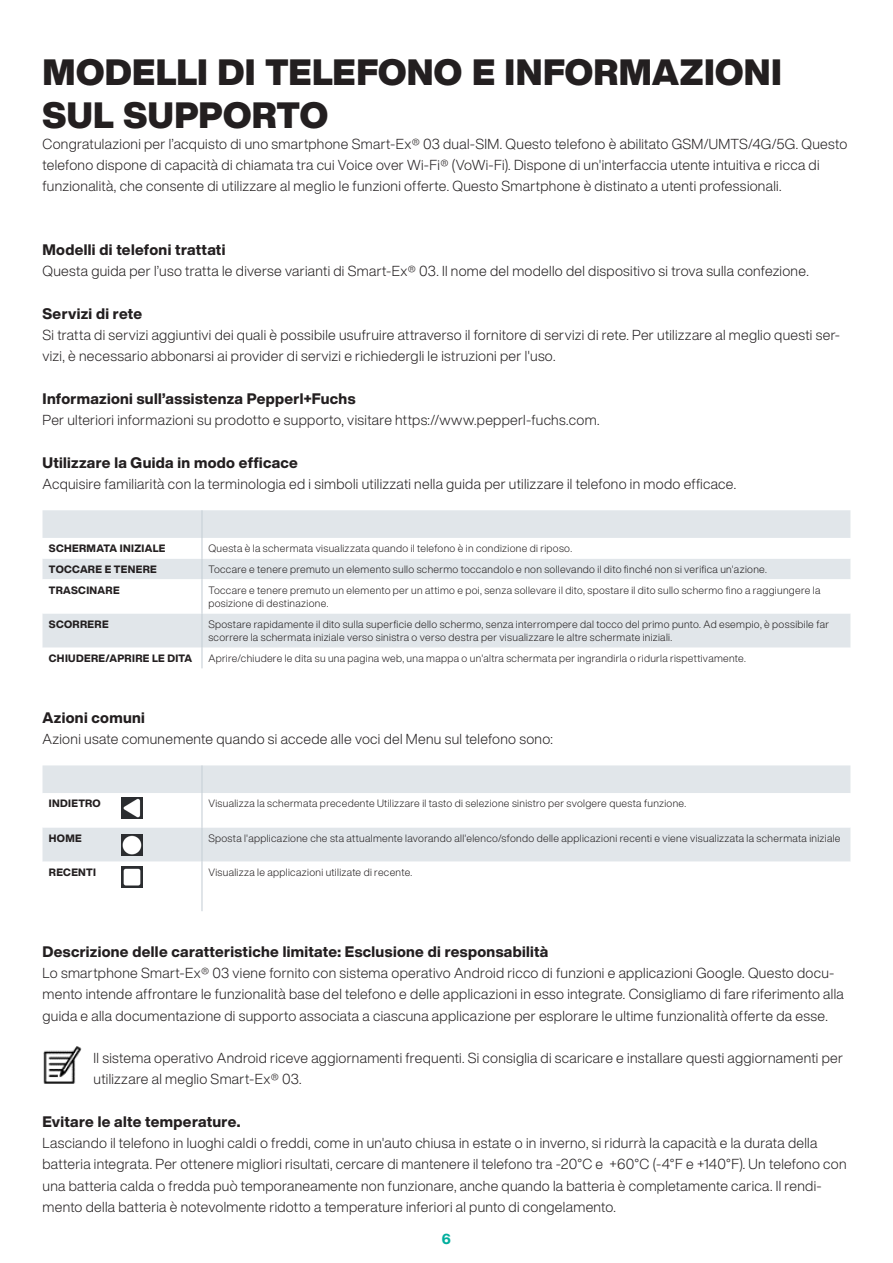
<style>
.page{position:relative;width:893px;height:1263px;background:#fff}
.page>*{position:absolute;margin:0;border:0;box-sizing:border-box;transform-origin:0 0}
.Headline_24_pt__Standard{font:900 36px/42.5px "Helvetica Now Display";letter-spacing:.01em;color:#231f20}
.Subhead_10_pt__Schwarz{font:800 15px "Helvetica Now Display";letter-spacing:.02em;color:#231f20}
.Fließtext_9_5_pt__Schwarz{font:800 15px "Helvetica Now Display";letter-spacing:.02em;color:#231f20}
.Fließtext_9_5_pt__Schwarz-2{font:300 14.25px/21.3px "Helvetica Now Display";letter-spacing:.02em;color:#231f20}
.t1{font:800 14.25px "Helvetica Now Display";color:#00ae9d}
.Tabelle__Fließtext_7_pt__Schwarz{font:300 10.5px/13.5px "Helvetica Now Display";letter-spacing:.03em;color:#231f20}
.Tabelle__Spaltenheadline_7_pt__Schwarz{font:800 10.5px "Helvetica Now Display";letter-spacing:.03em;color:#231f20}
</style>
<div class="page">
<div style="left:43px;top:510px;width:807px;height:28px;background:#e1e6ea"></div>
<svg style="left:43px;top:559px;width:807px;height:89px;fill:#e1e6ea"></svg>
<hr style="left:201px;top:510px;width:2px;height:28px;background:#c6cfd6">
<hr style="left:201px;top:538px;width:2px;height:21px;background:#c6cfd6">
<hr style="left:201px;top:559px;width:2px;height:20px;background:#c6cfd6">
<hr style="left:201px;top:579px;width:2px;height:34px;background:#c6cfd6">
<hr style="left:201px;top:613px;width:2px;height:35px;background:#c6cfd6">
<hr style="left:201px;top:648px;width:2px;height:20px;background:#c6cfd6">
<div style="left:43px;top:765px;width:807px;height:28px;background:#e1e6ea"></div>
<svg style="left:43px;top:797px;width:807px;height:91px"></svg>
<hr style="left:201px;top:765px;width:2px;height:28px;background:#c6cfd6">
<hr style="left:201px;top:793px;width:2px;height:34px;background:#c6cfd6">
<hr style="left:201px;top:827px;width:2px;height:35px;background:#c6cfd6">
<hr style="left:201px;top:862px;width:2px;height:49px;background:#c6cfd6">
<img style="left:43px;top:1046px;width:39px;height:38px">
<img style="left:121px;top:866px;width:21px;height:22px">
<img style="left:121px;top:834px;width:21px;height:22px">
<img style="left:121px;top:797px;width:21px;height:21px">
<p class="Headline_24_pt__Standard" style="left:43px;top:51px;width:741px">MODELLI DI TELEFONO E INFORMAZIONI<br>SUL SUPPORTO</p>
<p class="Fließtext_9_5_pt__Schwarz-2" style="left:43px;top:133px;width:806px">Congratulazioni per l’acquisto di uno smartphone Smart-Ex® 03 dual-SIM. Questo telefono è abilitato GSM/UMTS/4G/5G. Questo telefono dispone di capacità di chiamata tra cui Voice over Wi-Fi® (VoWi-Fi). Dispone di un'interfaccia utente intuitiva e ricca di funzionalità, che consente di utilizzare al meglio le funzioni offerte. Questo Smartphone è distinato a utenti professionali.</p>
<p class="Subhead_10_pt__Schwarz" style="left:43px;top:239px;width:185px">Modelli di telefoni trattati</p>
<p class="Fließtext_9_5_pt__Schwarz-2" style="left:43px;top:261px;width:768px">Questa guida per l’uso tratta le diverse varianti di Smart-Ex® 03. Il nome del modello del dispositivo si trova sulla confezione.</p>
<p class="Subhead_10_pt__Schwarz" style="left:43px;top:303px;width:101px">Servizi di rete</p>
<p class="Fließtext_9_5_pt__Schwarz-2" style="left:43px;top:324px;width:799px">Si tratta di servizi aggiuntivi dei quali è possibile usufruire attraverso il fornitore di servizi di rete. Per utilizzare al meglio questi ser&shy;vizi, è necessario abbonarsi ai provider di servizi e richiedergli le istruzioni per l'uso.</p>
<p class="Subhead_10_pt__Schwarz" style="left:43px;top:388px;width:314px">Informazioni sull’assistenza Pepperl+Fuchs</p>
<p class="Fließtext_9_5_pt__Schwarz-2" style="left:43px;top:409px;width:558px">Per ulteriori informazioni su prodotto e supporto, visitare https://www.pepperl-fuchs.com.</p>
<p class="Subhead_10_pt__Schwarz" style="left:43px;top:452px;width:257px">Utilizzare la Guida in modo efficace</p>
<p class="Fließtext_9_5_pt__Schwarz-2" style="left:43px;top:473px;width:695px">Acquisire familiarità con la terminologia ed i simboli utilizzati nella guida per utilizzare il telefono in modo efficace.</p>
<p class="Tabelle__Spaltenheadline_7_pt__Schwarz" style="left:49px;top:541px;width:118px">SCHERMATA INIZIALE</p>
<p class="Tabelle__Fließtext_7_pt__Schwarz" style="left:208px;top:542px;width:365px">Questa è la schermata visualizzata quando il telefono è in condizione di riposo.</p>
<p class="Tabelle__Spaltenheadline_7_pt__Schwarz" style="left:49px;top:562px;width:109px">TOCCARE E TENERE</p>
<p class="Tabelle__Fließtext_7_pt__Schwarz" style="left:208px;top:562px;width:560px">Toccare e tenere premuto un elemento sullo schermo toccandolo e non sollevando il dito finché non si verifica un'azione.</p>
<p class="Tabelle__Spaltenheadline_7_pt__Schwarz" style="left:49px;top:583px;width:72px">TRASCINARE</p>
<p class="Tabelle__Fließtext_7_pt__Schwarz" style="left:208px;top:583px;width:614px">Toccare e tenere premuto un elemento per un attimo e poi, senza sollevare il dito, spostare il dito sullo schermo fino a raggiungere la posizione di destinazione.</p>
<p class="Tabelle__Spaltenheadline_7_pt__Schwarz" style="left:49px;top:617px;width:61px">SCORRERE</p>
<p class="Tabelle__Fließtext_7_pt__Schwarz" style="left:208px;top:617px;width:622px">Spostare rapidamente il dito sulla superficie dello schermo, senza interrompere dal tocco del primo punto. Ad esempio, è possibile far scorrere la schermata iniziale verso sinistra o verso destra per visualizzare le altre schermate iniziali.</p>
<p class="Tabelle__Spaltenheadline_7_pt__Schwarz" style="left:49px;top:651px;width:145px">CHIUDERE/APRIRE LE DITA</p>
<p class="Tabelle__Fließtext_7_pt__Schwarz" style="left:208px;top:651px;width:539px">Aprire/chiudere le dita su una pagina web, una mappa o un'altra schermata per ingrandirla o ridurla rispettivamente.</p>
<p class="Subhead_10_pt__Schwarz" style="left:43px;top:707px;width:104px">Azioni comuni</p>
<p class="Fließtext_9_5_pt__Schwarz-2" style="left:43px;top:728px;width:512px">Azioni usate comunemente quando si accede alle voci del Menu sul telefono sono:</p>
<p class="Tabelle__Spaltenheadline_7_pt__Schwarz" style="left:49px;top:796px;width:53px">INDIETRO</p>
<p class="Tabelle__Fließtext_7_pt__Schwarz" style="left:208px;top:797px;width:479px">Visualizza la schermata precedente Utilizzare il tasto di selezione sinistro per svolgere questa funzione.</p>
<p class="Tabelle__Spaltenheadline_7_pt__Schwarz" style="left:49px;top:831px;width:34px">HOME</p>
<p class="Tabelle__Fließtext_7_pt__Schwarz" style="left:208px;top:831px;width:634px">Sposta l'applicazione che sta attualmente lavorando all'elenco/sfondo delle applicazioni recenti e viene visualizzata la schermata iniziale</p>
<p class="Tabelle__Spaltenheadline_7_pt__Schwarz" style="left:49px;top:865px;width:49px">RECENTI</p>
<p class="Tabelle__Fließtext_7_pt__Schwarz" style="left:208px;top:865px;width:205px">Visualizza le applicazioni utilizate di recente.</p>
<p class="Fließtext_9_5_pt__Schwarz" style="left:43px;top:941px;width:507px">Descrizione delle caratteristiche limitate: Esclusione di responsabilità</p>
<p class="Fließtext_9_5_pt__Schwarz-2" style="left:43px;top:962px;width:803px">Lo smartphone Smart-Ex® 03 viene fornito con sistema operativo Android ricco di funzioni e applicazioni Google. Questo docu&shy;mento intende affrontare le funzionalità base del telefono e delle applicazioni in esso integrate. Consigliamo di fare riferimento alla guida e alla documentazione di supporto associata a ciascuna applicazione per esplorare le ultime funzionalità offerte da esse.</p>
<p class="Fließtext_9_5_pt__Schwarz-2" style="left:94px;top:1047px;width:751px">Il sistema operativo Android riceve aggiornamenti frequenti. Si consiglia di scaricare e installare questi aggiornamenti per utilizzare al meglio Smart-Ex® 03.</p>
<p class="Subhead_10_pt__Schwarz" style="left:43px;top:1111px;width:199px">Evitare le alte temperature.</p>
<p class="Fließtext_9_5_pt__Schwarz-2" style="left:43px;top:1132px;width:806px">Lasciando il telefono in luoghi caldi o freddi, come in un'auto chiusa in estate o in inverno, si ridurrà la capacità e la durata della batteria integrata. Per ottenere migliori risultati, cercare di mantenere il telefono tra -20°C e +60°C (-4°F e +140°F). Un telefono con una batteria calda o fredda può temporaneamente non funzionare, anche quando la batteria è completamente carica. Il rendi&shy;mento della batteria è notevolmente ridotto a temperature inferiori al punto di congelamento.</p>
<p class="t1" style="left:442px;top:1229px;width:11px">6</p>
</div>
